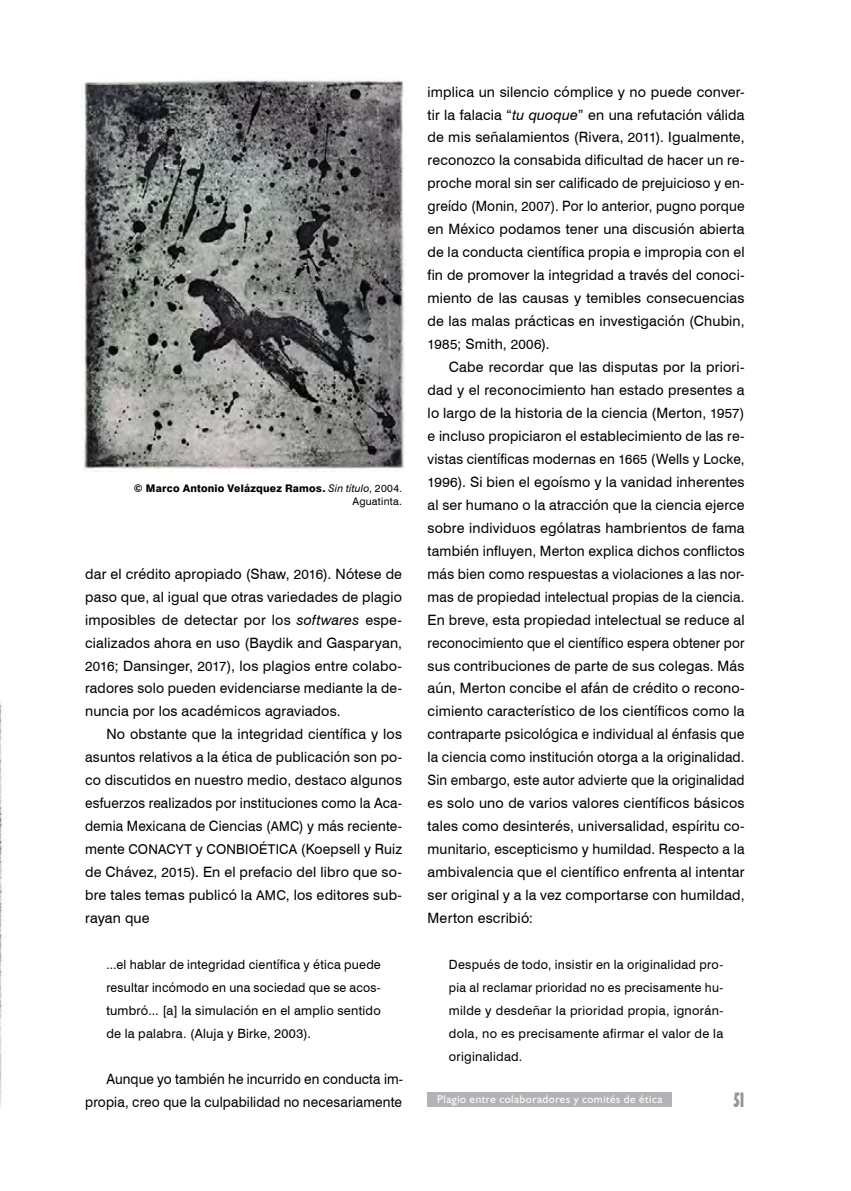
<style>
.page{position:relative;width:851px;height:1191px;background:#fff}
.page>*{position:absolute;margin:0;border:0;box-sizing:border-box;transform-origin:0 0}
.t1{font:700 condensed 21px "Humanist 521 BT Xtra";color:#939598;scale:.75 1}
.t2{font:14.25px/23px "Swiss 721 BT";letter-spacing:.01em;color:#000;text-align:justify}
.t3{font:14.25px/23px "Swiss 721 BT";letter-spacing:.01em;color:#000;text-align:right;scale:.95 1}
.t4{font:12.75px/23px "Swiss 721 BT";letter-spacing:.02em;color:#000;text-align:justify}
.t5{font:11.25px "Humanist 521 BT";letter-spacing:.04em;color:#fff}
.t6{font:800 10.5px/12.6px "Swiss 721 BT";letter-spacing:.02em;color:#000;text-align:right}
.s1{font-weight:400;font-style:italic}
.s2{font-weight:400}
.s3{font-size:13.5px}
.s4{font-style:italic}
</style>
<div class="page">
<div style="left:427px;top:1092px;width:244px;height:14px;background:#b1b3b6"></div>
<img style="left:81px;top:79px;width:324px;height:393px">
<img style="left:0;top:702px;width:3px;height:406px">
<p class="t6" style="left:134px;top:482px;width:269px">© Marco Antonio Velázquez Ramos. <span class="s1">Sin título</span><span class="s2">, 2004.<br>Aguatinta.</span></p>
<p class="t2" style="left:85px;top:561px;width:318px">dar el crédito apropiado (Shaw, <span class="s3">2016</span>). Nótese de paso que, al igual que otras variedades de plagio imposibles de detectar por los <span class="s4">softwares</span> espe&shy;cializados ahora en uso (Baydik and Gasparyan, <span class="s3">2016</span>; Dansinger, <span class="s3">2017</span>), los plagios entre colabo&shy;radores solo pueden evidenciarse mediante la de&shy;nuncia por los académicos agraviados.</p>
<p class="t2" style="left:85px;top:722px;width:318px;text-indent:21px">No obstante que la integridad científica y los asuntos relativos a la ética de publicación son po&shy;co discutidos en nuestro medio, destaco algunos esfuerzos realizados por instituciones como la Aca&shy;demia Mexicana de Ciencias (<span class="s3">AMC</span>) y más reciente&shy;mente <span class="s3">CONACYT</span> y <span class="s3">CONBIOÉTICA</span> (Koepsell y Ruiz de Chávez, <span class="s3">2015</span>). En el prefacio del libro que so&shy;bre tales temas publicó la <span class="s3">AMC</span>, los editores sub&shy;rayan que</p>
<p class="t4" style="left:106px;top:952px;width:276px">...el hablar de integridad científica y ética puede resultar incómodo en una sociedad que se acos&shy;tumbró... [a] la simulación en el amplio sentido de la palabra. (Aluja y Birke, 2003).</p>
<p class="t3" style="left:85px;top:1066px;width:336px">Aunque yo también he incurrido en conducta im&shy;propia, creo que la culpabilidad no necesariamente</p>
<p class="t2" style="left:427px;top:79px;width:318px">implica un silencio cómplice y no puede conver&shy;tir la falacia “<span class="s4">tu quoque</span>” en una refutación válida de mis señalamientos (Rivera, <span class="s3">2011</span>). Igualmente, reconozco la consabida dificultad de hacer un re&shy;proche moral sin ser calificado de prejuicioso y en&shy;greído (Monin, <span class="s3">2007</span>). Por lo anterior, pugno porque en México podamos tener una discusión abierta de la conducta científica propia e impropia con el fin de promover la integridad a través del conoci&shy;miento de las causas y temibles consecuencias de las malas prácticas en investigación (Chubin, <span class="s3">1985</span>; Smith, <span class="s3">2006</span>).</p>
<p class="t2" style="left:427px;top:355px;width:318px;text-indent:21px">Cabe recordar que las disputas por la priori&shy;dad y el reconocimiento han estado presentes a lo largo de la historia de la ciencia (Merton, <span class="s3">1957</span>) e incluso propiciaron el establecimiento de las re&shy;vistas científicas modernas en <span class="s3">1665</span> (Wells y Locke, <span class="s3">1996</span>). Si bien el egoísmo y la vanidad inherentes al ser humano o la atracción que la ciencia ejerce sobre individuos ególatras hambrientos de fama también influyen, Merton explica dichos conflictos más bien como respuestas a violaciones a las nor&shy;mas de propiedad intelectual propias de la ciencia.<br>En breve, esta propiedad intelectual se reduce al reconocimiento que el científico espera obtener por sus contribuciones de parte de sus colegas. Más aún, Merton concibe el afán de crédito o recono&shy;cimiento característico de los científicos como la contraparte psicológica e individual al énfasis que la ciencia como institución otorga a la originalidad.<br>Sin embargo, este autor advierte que la originalidad es solo uno de varios valores científicos básicos tales como desinterés, universalidad, espíritu co&shy;munitario, escepticismo y humildad. Respecto a la ambivalencia que el científico enfrenta al intentar ser original y a la vez comportarse con humildad, Merton escribió:</p>
<p class="t4" style="left:449px;top:952px;width:276px">Después de todo, insistir en la originalidad pro&shy;pia al reclamar prioridad no es precisamente hu&shy;milde y desdeñar la prioridad propia, ignorán&shy;dola, no es precisamente afirmar el valor de la originalidad.</p>
<p class="t5" style="left:437px;top:1092px;width:227px">Plagio entre colaboradores y comités de ética</p>
<h1 class="t1" style="left:733px;top:1086px;width:16px">51</h1>
</div>
